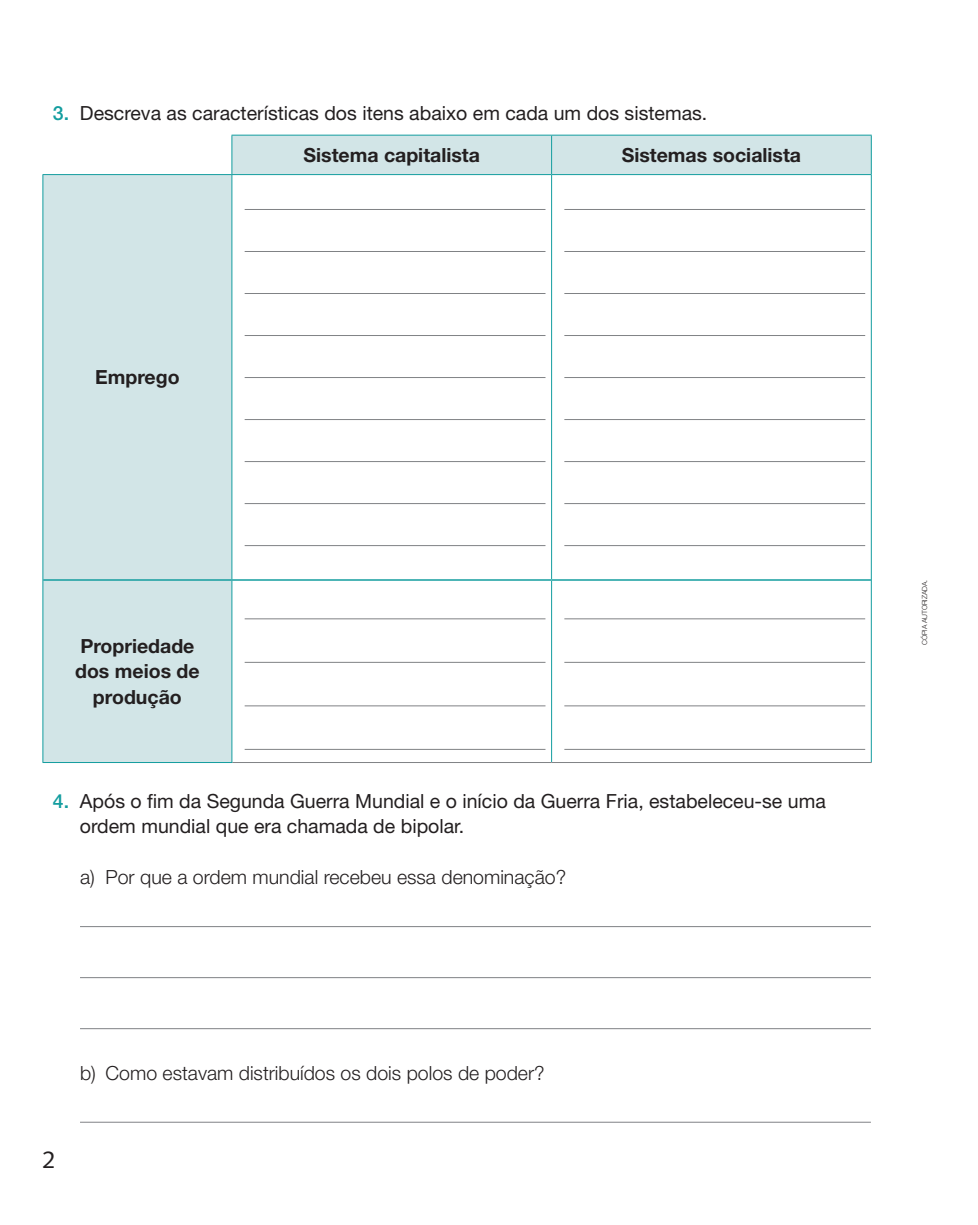
<style>
.page{position:relative;width:978px;height:1225px;background:#fff}
.page>*{position:absolute;margin:0;border:0;box-sizing:border-box;transform-origin:0 0}
.t1{font:24px "Syntax LT Std";color:#231f20}
.t2{font:19.5px/41.5px "Helvetica Neue LT Std";color:#231f20}
.t3{font:300 19.5px "Helvetica Neue LT Std";color:#231f20}
.t4{font:700 19.5px/25.5px "Helvetica Neue LT Std";color:#231f20;text-align:center}
.t5{font:300 7.05px "Helvetica Neue LT Std";letter-spacing:-.02em;color:#231f20}
.s1{font-weight:500;color:#139d9f}
.s2{font-weight:700}
</style>
<div class="page">
<div style="left:44px;top:135px;width:827px;height:627px;background:#d2e5e7"></div>
<svg style="left:233px;top:175px;width:638px;height:587px"></svg>
<hr style="left:551px;top:175px;width:1px;height:404px;background:#139d9f">
<hr style="left:871px;top:175px;width:1px;height:405px;background:#139d9f">
<hr style="left:551px;top:581px;width:1px;height:181px;background:#139d9f">
<hr style="left:871px;top:580px;width:1px;height:182px;background:#139d9f">
<hr style="left:232px;top:762px;width:320px;height:1px;background:#808285">
<hr style="left:552px;top:762px;width:320px;height:1px;background:#808285">
<hr style="left:232px;top:579px;width:320px;height:2px;background:#139d9f">
<hr style="left:552px;top:579px;width:319px;height:2px;background:#139d9f">
<hr style="left:43px;top:174px;width:189px;height:1px;background:#139d9f">
<hr style="left:43px;top:175px;width:1px;height:405px;background:#139d9f">
<hr style="left:232px;top:175px;width:1px;height:404px;background:#139d9f">
<hr style="left:43px;top:580px;width:1px;height:182px;background:#139d9f">
<hr style="left:232px;top:581px;width:1px;height:181px;background:#139d9f">
<hr style="left:43px;top:762px;width:189px;height:1px;background:#139d9f">
<hr style="left:43px;top:579px;width:189px;height:2px;background:#139d9f">
<hr style="left:232px;top:135px;width:320px;height:1px;background:#139d9f">
<hr style="left:232px;top:135px;width:1px;height:39px;background:#139d9f">
<hr style="left:552px;top:135px;width:320px;height:1px;background:#139d9f">
<hr style="left:551px;top:135px;width:1px;height:39px;background:#139d9f">
<hr style="left:871px;top:135px;width:1px;height:39px;background:#139d9f">
<hr style="left:232px;top:174px;width:320px;height:1px;background:#139d9f">
<hr style="left:552px;top:174px;width:320px;height:1px;background:#139d9f">
<hr style="left:245px;top:209px;width:300px;height:1px;background:#808285">
<hr style="left:245px;top:251px;width:300px;height:1px;background:#808285">
<hr style="left:245px;top:293px;width:300px;height:1px;background:#808285">
<hr style="left:245px;top:335px;width:300px;height:1px;background:#808285">
<hr style="left:245px;top:377px;width:300px;height:1px;background:#808285">
<hr style="left:245px;top:419px;width:300px;height:1px;background:#808285">
<hr style="left:245px;top:461px;width:300px;height:1px;background:#808285">
<hr style="left:245px;top:503px;width:300px;height:1px;background:#808285">
<hr style="left:245px;top:545px;width:300px;height:1px;background:#808285">
<hr style="left:564px;top:209px;width:301px;height:1px;background:#808285">
<hr style="left:564px;top:251px;width:301px;height:1px;background:#808285">
<hr style="left:564px;top:293px;width:301px;height:1px;background:#808285">
<hr style="left:564px;top:335px;width:301px;height:1px;background:#808285">
<hr style="left:564px;top:377px;width:301px;height:1px;background:#808285">
<hr style="left:564px;top:419px;width:301px;height:1px;background:#808285">
<hr style="left:564px;top:461px;width:301px;height:1px;background:#808285">
<hr style="left:564px;top:503px;width:301px;height:1px;background:#808285">
<hr style="left:564px;top:545px;width:301px;height:1px;background:#808285">
<hr style="left:245px;top:618px;width:300px;height:1px;background:#808285">
<hr style="left:245px;top:662px;width:300px;height:1px;background:#808285">
<hr style="left:245px;top:705px;width:300px;height:1px;background:#808285">
<hr style="left:245px;top:749px;width:300px;height:1px;background:#808285">
<hr style="left:564px;top:618px;width:301px;height:1px;background:#808285">
<hr style="left:564px;top:662px;width:301px;height:1px;background:#808285">
<hr style="left:564px;top:705px;width:301px;height:1px;background:#808285">
<hr style="left:564px;top:749px;width:301px;height:1px;background:#808285">
<hr style="left:80px;top:926px;width:791px;height:1px;background:#808285">
<hr style="left:80px;top:977px;width:791px;height:1px;background:#808285">
<hr style="left:80px;top:1028px;width:791px;height:1px;background:#808285">
<hr style="left:80px;top:1121px;width:791px;height:1px;background:#808285">
<p class="t2" style="left:304px;top:92px;width:405px;text-indent:-251px"><span class="s1">3.</span> Descreva as características dos itens abaixo em cada um dos sistemas.<br><span class="s2">Sistema capitalista</span></p>
<p class="t4" style="left:622px;top:142px;width:181px">Sistemas socialista</p>
<p class="t4" style="left:95px;top:364px;width:86px">Emprego</p>
<p class="t4" style="left:75px;top:632px;width:126px">Propriedade dos meios de produção</p>
<p class="t2" style="left:80px;top:788px;width:747px;line-height:25.5px;text-indent:-27px"><span class="s1">4.</span> Após o fim da Segunda Guerra Mundial e o início da Guerra Fria, estabeleceu-se uma ordem mundial que era chamada de bipolar.</p>
<p class="t3" style="left:80px;top:865px;width:488px">a) Por que a ordem mundial recebeu essa denominação?</p>
<p class="t1" style="left:43px;top:1146px;width:15px">2</p>
<p class="t3" style="left:80px;top:1061px;width:466px">b) Como estavam distribuídos os dois polos de poder?</p>
<p class="t5" style="left:920px;top:645px;width:66px;rotate:-90deg">Cópia autorizada.</p>
</div>
